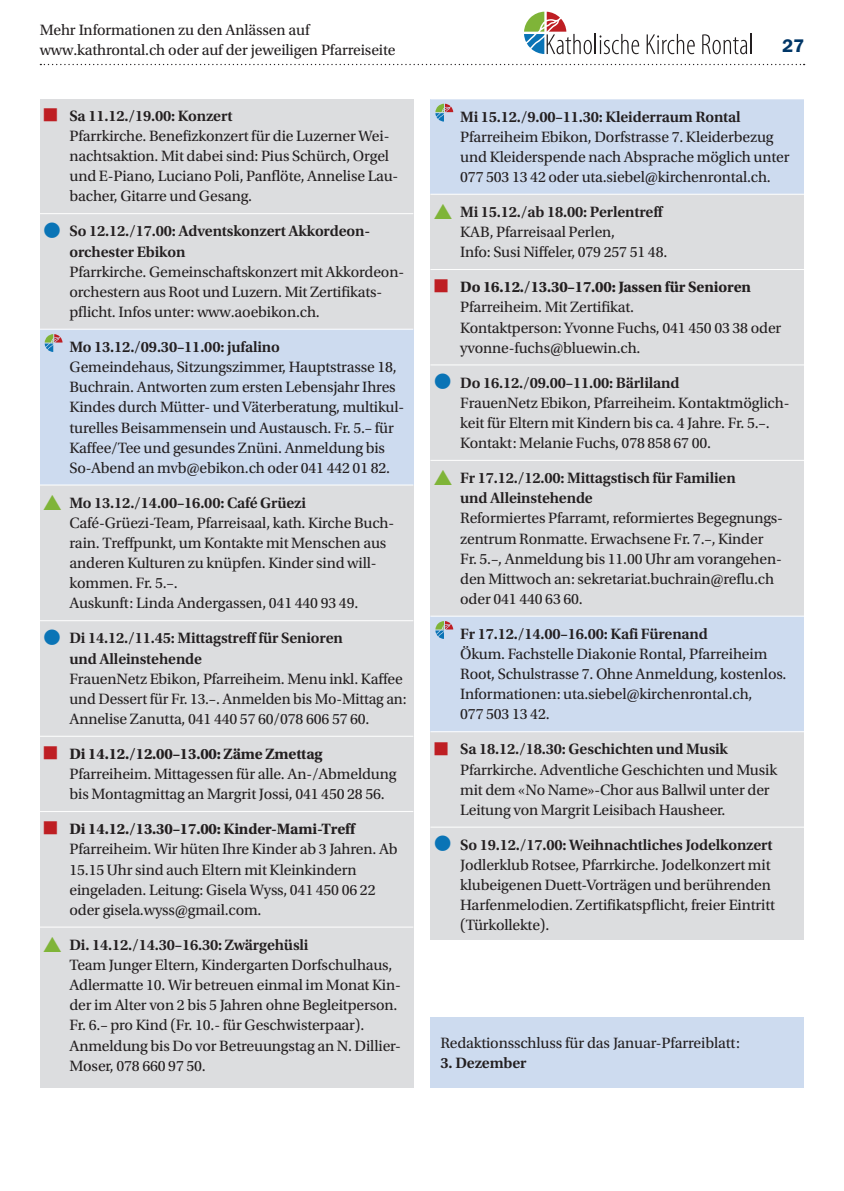
<style>
.page{position:relative;width:844px;height:1191px;background:#fff}
.page>*{position:absolute;margin:0;border:0;box-sizing:border-box;transform-origin:0 0}
.t1{font:600 18.38px "ITC Franklin Gothic Std";color:#003667}
.t2{font:15.75px/20.1px "Utopia Std";letter-spacing:-.01em;color:#231f20}
.t3{font:600 15.75px/20.1px "Utopia Std";letter-spacing:-.01em;color:#231f20}
.t4{font:700 15.75px "Utopia Std";letter-spacing:-.01em;color:#231f20}
</style>
<div class="page">
<svg style="left:40px;top:64px;width:764px;height:1px"></svg>
<svg style="left:524px;top:12px;width:67px;height:42px"></svg>
<hr style="left:594px;top:34px;width:2px;height:20px;background:#231f20">
<svg style="left:599px;top:34px;width:40px;height:20px"></svg>
<svg style="left:646px;top:34px;width:48px;height:20px"></svg>
<svg style="left:702px;top:34px;width:49px;height:20px"></svg>
<div style="left:40px;top:100px;width:373px;height:102px;background:#dcdddf"></div>
<div style="left:40px;top:109px;width:373px;height:979px;background:#dcdddf"></div>
<hr style="left:40px;top:213px;width:373px;height:1px;background:#fff">
<div style="left:40px;top:329px;width:373px;height:38px;background:#cddbef"></div>
<hr style="left:40px;top:329px;width:373px;height:1px;background:#fff">
<div style="left:40px;top:351px;width:373px;height:134px;background:#cddbef"></div>
<hr style="left:40px;top:484px;width:373px;height:1px;background:#fff">
<hr style="left:40px;top:620px;width:373px;height:1px;background:#fff">
<hr style="left:40px;top:736px;width:373px;height:1px;background:#fff">
<hr style="left:40px;top:811px;width:373px;height:1px;background:#fff">
<hr style="left:40px;top:926px;width:373px;height:1px;background:#fff">
<svg style="left:45px;top:334px;width:18px;height:18px"></svg>
<div style="left:430px;top:104px;width:373px;height:835px;background:#dcdddf"></div>
<div style="left:430px;top:99px;width:373px;height:38px;background:#cddbef"></div>
<div style="left:430px;top:120px;width:373px;height:74px;background:#cddbef"></div>
<hr style="left:430px;top:194px;width:373px;height:1px;background:#fff">
<hr style="left:430px;top:269px;width:373px;height:1px;background:#fff">
<hr style="left:430px;top:364px;width:373px;height:1px;background:#fff">
<hr style="left:430px;top:460px;width:373px;height:1px;background:#fff">
<div style="left:430px;top:616px;width:373px;height:38px;background:#cddbef"></div>
<hr style="left:430px;top:616px;width:373px;height:1px;background:#fff">
<div style="left:430px;top:637px;width:373px;height:94px;background:#cddbef"></div>
<hr style="left:430px;top:731px;width:373px;height:1px;background:#fff">
<hr style="left:430px;top:826px;width:373px;height:1px;background:#fff">
<svg style="left:435px;top:104px;width:18px;height:18px"></svg>
<svg style="left:435px;top:621px;width:18px;height:18px"></svg>
<div style="left:430px;top:1017px;width:373px;height:71px;background:#cddbef"></div>
<p class="t2" style="left:40px;top:20px;width:357px">Mehr Informationen zu den Anlässen auf www.kathrontal.ch oder auf der jeweiligen Pfarreiseite</p>
<p class="t3" style="left:69px;top:106px;width:164px">Sa 11.12./19.00: Konzert</p>
<p class="t2" style="left:69px;top:126px;width:330px">Pfarrkirche. Benefizkonzert für die Luzerner Wei&shy;nachtsaktion. Mit dabei sind: Pius Schürch, Orgel und E-Piano, Luciano Poli, Panflöte, Annelise Lau&shy;bacher, Gitarre und Gesang.</p>
<p class="t3" style="left:69px;top:221px;width:302px">So 12.12./17.00: Adventskonzert Akkordeon&shy;orchester Ebikon</p>
<p class="t2" style="left:69px;top:262px;width:336px">Pfarrkirche. Gemeinschaftskonzert mit Akkordeon&shy;orchestern aus Root und Luzern. Mit Zertifikats&shy;pflicht. Infos unter: www.aoebikon.ch.</p>
<p class="t3" style="left:69px;top:337px;width:212px">Mo 13.12./09.30–11.00: jufalino</p>
<p class="t2" style="left:69px;top:357px;width:336px">Gemeindehaus, Sitzungszimmer, Hauptstrasse 18, Buchrain. Antworten zum ersten Lebensjahr Ihres Kindes durch Mütter- und Väterberatung, multikul&shy;turelles Beisammensein und Austausch. Fr. 5.– für Kaffee/Tee und gesundes Znüni. Anmeldung bis So-Abend an mvb@ebikon.ch oder 041 442 01 82.</p>
<p class="t3" style="left:69px;top:493px;width:238px">Mo 13.12./14.00–16.00: Café Grüezi</p>
<p class="t2" style="left:69px;top:513px;width:326px">Café-Grüezi-Team, Pfarreisaal, kath. Kirche Buch&shy;rain. Treffpunkt, um Kontakte mit Menschen aus anderen Kulturen zu knüpfen. Kinder sind will&shy;kommen. Fr. 5.–.<br>Auskunft: Linda Andergassen, 041 440 93 49.</p>
<p class="t3" style="left:69px;top:628px;width:275px">Di 14.12./11.45: Mittagstreff für Senioren und Alleinstehende</p>
<p class="t2" style="left:69px;top:669px;width:338px">FrauenNetz Ebikon, Pfarreiheim. Menu inkl. Kaffee und Dessert für Fr. 13.–. Anmelden bis Mo-Mittag an:<br>Annelise Zanutta, 041 440 57 60/078 606 57 60.</p>
<p class="t4" style="left:69px;top:744px;width:254px">Di 14.12./12.00–13.00: Zäme Zmettag</p>
<p class="t2" style="left:69px;top:764px;width:328px">Pfarreiheim. Mittagessen für alle. An-/Abmeldung bis Montagmittag an Margrit Jossi, 041 450 28 56.</p>
<p class="t4" style="left:69px;top:820px;width:287px">Di 14.12./13.30–17.00: Kinder-Mami-Treff</p>
<p class="t2" style="left:69px;top:839px;width:329px">Pfarreiheim. Wir hüten Ihre Kinder ab 3 Jahren. Ab 15.15 Uhr sind auch Eltern mit Kleinkindern eingeladen. Leitung: Gisela Wyss, 041 450 06 22 oder gisela.wyss@gmail.com.</p>
<p class="t3" style="left:69px;top:935px;width:240px">Di. 14.12./14.30–16.30: Zwärgehüsli</p>
<p class="t2" style="left:69px;top:955px;width:333px">Team Junger Eltern, Kindergarten Dorfschulhaus, Adlermatte 10. Wir betreuen einmal im Monat Kin&shy;der im Alter von 2 bis 5 Jahren ohne Begleitperson.<br>Fr. 6.– pro Kind (Fr. 10.- für Geschwisterpaar).<br>Anmeldung bis Do vor Betreuungstag an N. Dillier-Moser, 078 660 97 50.</p>
<p class="t1" style="left:781px;top:35px;width:24px">27</p>
<p class="t3" style="left:460px;top:107px;width:282px">Mi 15.12./9.00–11.30: Kleiderraum Rontal</p>
<p class="t2" style="left:460px;top:127px;width:331px">Pfarreiheim Ebikon, Dorfstrasse 7. Kleiderbezug und Kleiderspende nach Absprache möglich unter<br>077 503 13 42 oder uta.siebel@kirchenrontal.ch.</p>
<p class="t3" style="left:460px;top:202px;width:204px">Mi 15.12./ab 18.00: Perlentreff</p>
<p class="t2" style="left:460px;top:222px;width:208px">KAB, Pfarreisaal Perlen,<br>Info: Susi Niffeler, 079 257 51 48.</p>
<p class="t4" style="left:460px;top:278px;width:292px">Do 16.12./13.30–17.00: Jassen für Senioren</p>
<p class="t2" style="left:460px;top:297px;width:322px">Pfarreiheim. Mit Zertifikat.<br>Kontaktperson: Yvonne Fuchs, 041 450 03 38 oder yvonne-fuchs@bluewin.ch.</p>
<p class="t3" style="left:460px;top:373px;width:221px">Do 16.12./09.00–11.00: Bärliland</p>
<p class="t2" style="left:460px;top:393px;width:331px">FrauenNetz Ebikon, Pfarreiheim. Kontaktmöglich&shy;keit für Eltern mit Kindern bis ca. 4 Jahre. Fr. 5.–.<br>Kontakt: Melanie Fuchs, 078 858 67 00.</p>
<p class="t3" style="left:460px;top:468px;width:277px">Fr 17.12./12.00: Mittagstisch für Familien und Alleinstehende</p>
<p class="t2" style="left:460px;top:508px;width:324px">Reformiertes Pfarramt, reformiertes Begegnungs&shy;zentrum Ronmatte. Erwachsene Fr. 7.–, Kinder Fr. 5.–, Anmeldung bis 11.00 Uhr am vorangehen&shy;den Mittwoch an: sekretariat.buchrain@reflu.ch oder 041 440 63 60.</p>
<p class="t3" style="left:460px;top:624px;width:249px">Fr 17.12./14.00–16.00: Kafi Fürenand</p>
<p class="t2" style="left:460px;top:644px;width:327px">Ökum. Fachstelle Diakonie Rontal, Pfarreiheim Root, Schulstrasse 7. Ohne Anmeldung, kostenlos.<br>Informationen: uta.siebel@kirchenrontal.ch,<br>077 503 13 42.</p>
<p class="t3" style="left:460px;top:739px;width:269px">Sa 18.12./18.30: Geschichten und Musik</p>
<p class="t2" style="left:460px;top:759px;width:318px">Pfarrkirche. Adventliche Geschichten und Musik mit dem «No Name»-Chor aus Ballwil unter der<br>Leitung von Margrit Leisibach Hausheer.</p>
<p class="t3" style="left:460px;top:835px;width:314px">So 19.12./17.00: Weihnachtliches Jodelkonzert</p>
<p class="t2" style="left:460px;top:855px;width:316px">Jodlerklub Rotsee, Pfarrkirche. Jodelkonzert mit klubeigenen Duett-Vorträgen und berührenden Harfenmelodien. Zertifikatspflicht, freier Eintritt (Türkollekte).</p>
<p class="t2" style="left:440px;top:1033px;width:301px">Redaktionsschluss für das Januar-Pfarreiblatt:</p>
<p class="t3" style="left:440px;top:1053px;width:88px">3. Dezember</p>
</div>
